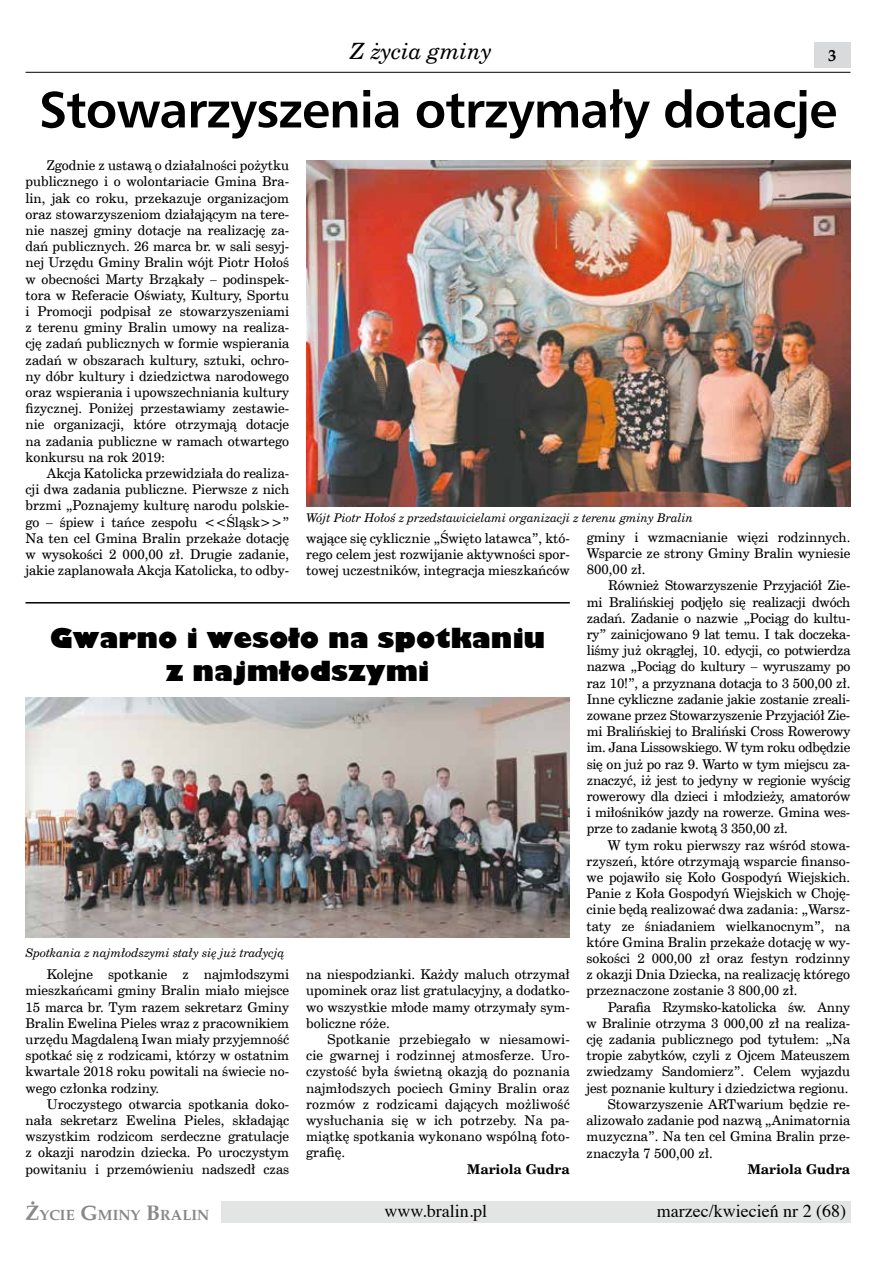
<style>
.page{position:relative;width:893px;height:1263px;background:#fff}
.page>*{position:absolute;margin:0;border:0;box-sizing:border-box;transform-origin:0 0}
.t1{font:700 51px "Humnst 777 EU";letter-spacing:-.02em;color:#000}
.t2{font:800 27px/32.4px "Gilbert";color:#000;text-align:center}
.t3{font:italic 22.5px "Cent Schbook EU";color:#000}
.t4{font:18px "Times";color:#000}
.t5{font:700 16.5px "Palm Springs";color:#000}
.t6{font:700 14.7px "Palm Springs";color:#87888a}
.t7{font:13.5px/16.2px "Cent Schbook EU";color:#000;text-align:justify}
.t8{font:700 13.5px "Cent Schbook EU";color:#000}
.t9{font:italic 12px "Cent Schbook EU";color:#000}
.s1{font-size:21px}
</style>
<div class="page">
<div style="left:221px;top:1201px;width:629px;height:21px;background:#e3e4e4"></div>
<div style="left:814px;top:43px;width:36px;height:25px;background:#d9dadb"></div>
<hr style="left:26px;top:72px;width:824px;height:1px;background:#000">
<img style="left:306px;top:160px;width:544px;height:346px">
<img style="left:26px;top:698px;width:544px;height:239px">
<hr style="left:26px;top:602px;width:544px;height:1px;background:#000">
<h3 class="t3" style="left:350px;top:37px;width:143px">Z życia gminy</h3>
<p class="t5" style="left:828px;top:46px;width:10px">3</p>
<h1 class="t1" style="left:39px;top:77px;width:800px">Stowarzyszenia otrzymały dotacje</h1>
<p class="t7" style="left:25px;top:158px;width:265px;text-indent:21px">Zgodnie z ustawą o działalności pożytku publicznego i o wolontariacie Gmina Bra&shy;lin, jak co roku, przekazuje organizacjom oraz stowarzyszeniom działającym na tere&shy;nie naszej gminy dotacje na realizację za&shy;dań publicznych. 26 marca br. w sali sesyj&shy;nej Urzędu Gminy Bralin wójt Piotr Hołoś w obecności Marty Brząkały – podinspek&shy;tora w Referacie Oświaty, Kultury, Sportu i Promocji podpisał ze stowarzyszeniami z terenu gminy Bralin umowy na realiza&shy;cję zadań publicznych w formie wspierania zadań w obszarach kultury, sztuki, ochro&shy;ny dóbr kultury i dziedzictwa narodowego oraz wspierania i upowszechniania kultury fizycznej. Poniżej przestawiamy zestawie&shy;nie organizacji, które otrzymają dotacje na zadania publiczne w ramach otwartego konkursu na rok 2019:</p>
<p class="t7" style="left:25px;top:466px;width:265px;text-indent:21px">Akcja Katolicka przewidziała do realiza&shy;cji dwa zadania publiczne. Pierwsze z nich brzmi „Poznajemy kulturę narodu polskie&shy;go – śpiew i tańce zespołu &lt;&lt;Śląsk&gt;&gt;” Na ten cel Gmina Bralin przekaże dotację w wysokości 2 000,00 zł. Drugie zadanie, jakie zaplanowała Akcja Katolicka, to odby-</p>
<p class="t9" style="left:306px;top:511px;width:388px">Wójt Piotr Hołoś z przedstawicielami organizacji z terenu gminy Bralin</p>
<p class="t7" style="left:306px;top:530px;width:265px">wające się cyklicznie „Święto latawca”, któ&shy;rego celem jest rozwijanie aktywności spor&shy;towej uczestników, integracja mieszkańców</p>
<p class="t7" style="left:587px;top:529px;width:265px">gminy i wzmacnianie więzi rodzinnych.<br>Wsparcie ze strony Gminy Bralin wyniesie 800,00 zł.</p>
<p class="t7" style="left:587px;top:578px;width:265px;text-indent:21px">Również Stowarzyszenie Przyjaciół Zie&shy;mi Bralińskiej podjęło się realizacji dwóch zadań. Zadanie o nazwie „Pociąg do kultu&shy;ry” zainicjowano 9 lat temu. I tak doczeka&shy;liśmy już okrągłej, 10. edycji, co potwierdza nazwa „Pociąg do kultury – wyruszamy po raz 10!”, a przyznana dotacja to 3 500,00 zł.<br>Inne cykliczne zadanie jakie zostanie zreali&shy;zowane przez Stowarzyszenie Przyjaciół Zie&shy;mi Bralińskiej to Braliński Cross Rowerowy im. Jana Lissowskiego. W tym roku odbędzie się on już po raz 9. Warto w tym miejscu za&shy;znaczyć, iż jest to jedyny w regionie wyścig rowerowy dla dzieci i młodzieży, amatorów i miłośników jazdy na rowerze. Gmina wes&shy;prze to zadanie kwotą 3 350,00 zł.</p>
<p class="t7" style="left:586px;top:837px;width:265px;text-indent:21px">W tym roku pierwszy raz wśród stowa&shy;rzyszeń, które otrzymają wsparcie finanso&shy;we pojawiło się Koło Gospodyń Wiejskich.<br>Panie z Koła Gospodyń Wiejskich w Choję&shy;cinie będą realizować dwa zadania: „Warsz&shy;taty ze śniadaniem wielkanocnym”, na które Gmina Bralin przekaże dotację w wy&shy;sokości 2 000,00 zł oraz festyn rodzinny z okazji Dnia Dziecka, na realizację którego przeznaczone zostanie 3 800,00 zł.</p>
<p class="t7" style="left:608px;top:999px;width:244px">Parafia Rzymsko-katolicka św. Anny</p>
<p class="t7" style="left:586px;top:1015px;width:265px">w Bralinie otrzyma 3 000,00 zł na realiza-</p>
<p class="t7" style="left:587px;top:1032px;width:265px">cję zadania publicznego pod tytułem: „Na</p>
<p class="t7" style="left:587px;top:1048px;width:265px">tropie zabytków, czyli z Ojcem Mateuszem</p>
<p class="t7" style="left:586px;top:1064px;width:265px">zwiedzamy Sandomierz”. Celem wyjazdu</p>
<p class="t7" style="left:586px;top:1080px;width:264px">jest poznanie kultury i dziedzictwa regionu.</p>
<p class="t7" style="left:608px;top:1096px;width:244px">Stowarzyszenie ARTwarium będzie re-</p>
<p class="t7" style="left:586px;top:1113px;width:265px">alizowało zadanie pod nazwą „Animatornia</p>
<p class="t7" style="left:586px;top:1129px;width:265px">muzyczna”. Na ten cel Gmina Bralin prze-</p>
<p class="t7" style="left:586px;top:1145px;width:128px">znaczyła 7 500,00 zł.</p>
<p class="t8" style="left:748px;top:1160px;width:104px">Mariola Gudra</p>
<h2 class="t2" style="left:50px;top:622px;width:497px">Gwarno i wesoło na spotkaniu z najmłodszymi</h2>
<p class="t9" style="left:26px;top:945px;width:260px">Spotkania z najmłodszymi stały się już tradycją</p>
<p class="t7" style="left:26px;top:967px;width:265px;text-indent:21px">Kolejne spotkanie z najmłodszymi mieszkańcami gminy Bralin miało miejsce 15 marca br. Tym razem sekretarz Gminy Bralin Ewelina Pieles wraz z pracownikiem urzędu Magdaleną Iwan miały przyjemność spotkać się z rodzicami, którzy w ostatnim kwartale 2018 roku powitali na świecie no&shy;wego członka rodziny.</p>
<p class="t7" style="left:25px;top:1096px;width:265px;text-indent:21px">Uroczystego otwarcia spotkania doko&shy;nała sekretarz Ewelina Pieles, składając wszystkim rodzicom serdeczne gratulacje z okazji narodzin dziecka. Po uroczystym powitaniu i przemówieniu nadszedł czas</p>
<p class="t7" style="left:306px;top:967px;width:265px">na niespodzianki. Każdy maluch otrzymał upominek oraz list gratulacyjny, a dodatko&shy;wo wszystkie młode mamy otrzymały sym&shy;boliczne róże.</p>
<p class="t7" style="left:306px;top:1031px;width:265px;text-indent:21px">Spotkanie przebiegało w niesamowi&shy;cie gwarnej i rodzinnej atmosferze. Uro&shy;czystość była świetną okazją do poznania najmłodszych pociech Gminy Bralin oraz rozmów z rodzicami dających możliwość wysłuchania się w ich potrzeby. Na pa&shy;miątkę spotkania wykonano wspólną foto&shy;grafię.</p>
<p class="t8" style="left:467px;top:1160px;width:104px">Mariola Gudra</p>
<p class="t6" style="left:26px;top:1206px;width:185px"><span class="s1">Ż</span>YCIE <span class="s1">G</span>MINY <span class="s1">B</span>RALIN</p>
<h3 class="t4" style="left:384px;top:1194px;width:104px">www.bralin.pl</h3>
<h3 class="t4" style="left:657px;top:1194px;width:191px">marzec/kwiecień nr 2 (68)</h3>
</div>
